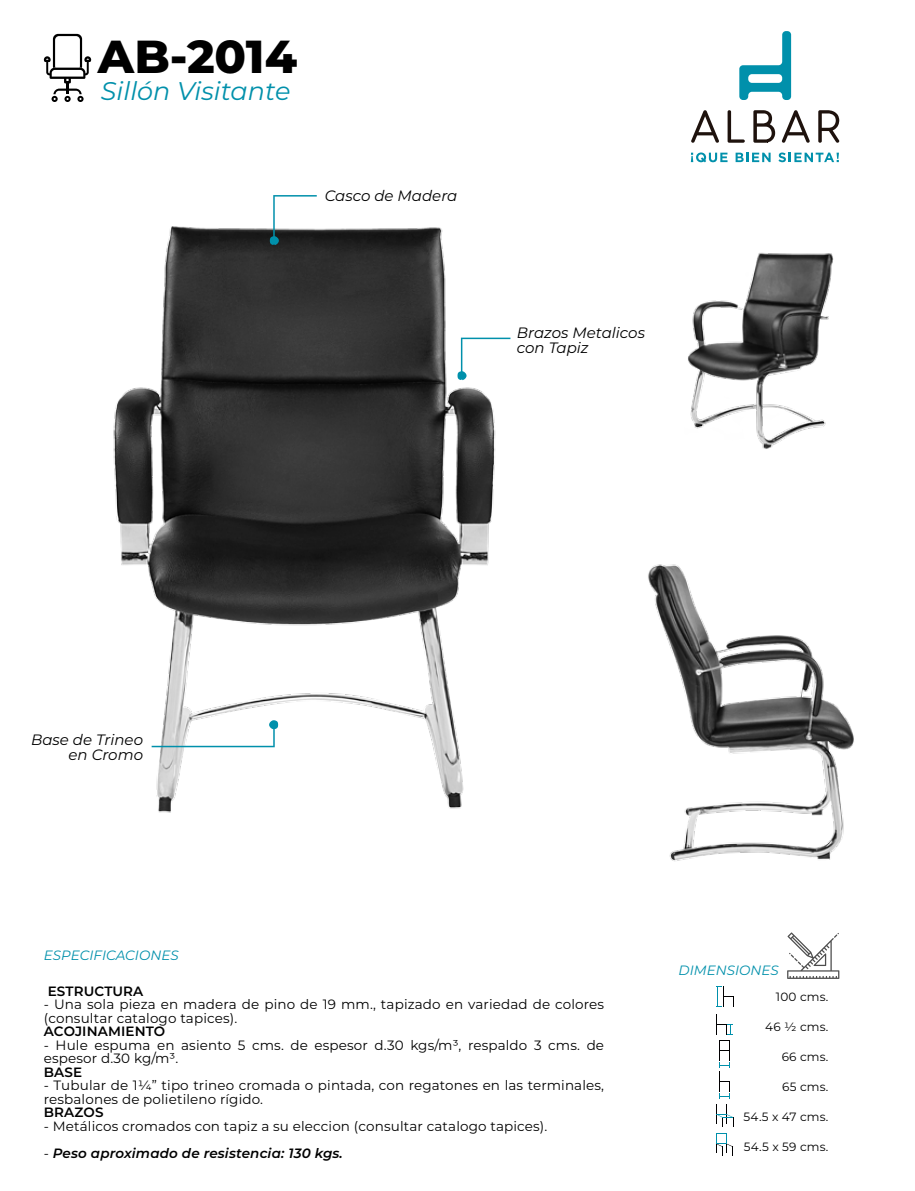
<style>
.page{position:relative;width:915px;height:1191px;background:#fff}
.page>*{position:absolute;margin:0;border:0;box-sizing:border-box;transform-origin:0 0}
.t1{font:800 46.2px "Montserrat";color:#000}
.t2{font:italic 25.5px "Montserrat";color:#0090ab}
.t3{font:italic 15px/15px "Montserrat";color:#000;text-align:right}
.t4{font:13.5px/13.5px "Montserrat";letter-spacing:.01em;color:#000}
.t5{font:italic 600 13.5px "Montserrat";letter-spacing:.01em;color:#000}
.t6{font:600 13.5px "Montserrat";letter-spacing:.01em;color:#000}
.t7{font:italic 13.5px "Montserrat";color:#0090ab}
.t8{font:12px "Montserrat";letter-spacing:.015em;color:#000}
.s1{font-weight:400;font-style:normal}
</style>
<div class="page">
<svg style="left:739px;top:31px;width:51px;height:69px"></svg>
<svg style="left:691px;top:110px;width:27px;height:33px"></svg>
<svg style="left:727px;top:110px;width:17px;height:33px"></svg>
<svg style="left:753px;top:110px;width:21px;height:33px"></svg>
<svg style="left:781px;top:110px;width:28px;height:33px"></svg>
<svg style="left:818px;top:110px;width:21px;height:33px"></svg>
<svg style="left:690px;top:152px;width:37px;height:10px"></svg>
<svg style="left:735px;top:153px;width:35px;height:9px"></svg>
<svg style="left:778px;top:152px;width:60px;height:10px"></svg>
<svg style="left:44px;top:34px;width:47px;height:68px"></svg>
<svg style="left:787px;top:932px;width:52px;height:47px"></svg>
<svg style="left:716px;top:986px;width:17px;height:21px"></svg>
<svg style="left:716px;top:1014px;width:16px;height:84px"></svg>
<svg style="left:716px;top:1104px;width:17px;height:23px"></svg>
<svg style="left:716px;top:1133px;width:17px;height:23px"></svg>
<img style="left:113px;top:226px;width:398px;height:587px">
<svg style="left:457px;top:337px;width:53px;height:43px"></svg>
<svg style="left:270px;top:195px;width:46px;height:50px"></svg>
<svg style="left:152px;top:720px;width:126px;height:27px"></svg>
<img style="left:688px;top:252px;width:146px;height:197px">
<img style="left:648px;top:564px;width:206px;height:297px">
<h1 class="t1" style="left:98px;top:23px;width:200px">AB-2014</h1>
<h2 class="t2" style="left:101px;top:74px;width:191px">Sillón Visitante</h2>
<p class="t3" style="left:324px;top:187px;width:134px">Casco de Madera</p>
<p class="t3" style="left:516px;top:324px;width:129px;text-align:left">Brazos Metalicos con Tapiz</p>
<p class="t3" style="left:31px;top:731px;width:113px">Base de Trineo en Cromo</p>
<p class="t7" style="left:44px;top:945px;width:136px">ESPECIFICACIONES</p>
<p class="t6" style="left:48px;top:981px;width:97px">ESTRUCTURA</p>
<p class="t4" style="left:44px;top:997px;width:561px">- Una sola pieza en madera de pino de 19 mm., tapizado en variedad de colores (consultar catalogo tapices).</p>
<p class="t6" style="left:44px;top:1022px;width:123px">ACOJINAMIENTO</p>
<p class="t4" style="left:44px;top:1038px;width:561px">- Hule espuma en asiento 5 cms. de espesor d.30 kgs/m³, respaldo 3 cms. de espesor d.30 kg/m³.</p>
<p class="t6" style="left:44px;top:1062px;width:40px">BASE</p>
<p class="t4" style="left:44px;top:1078px;width:561px">- Tubular de 1¼” tipo trineo cromada o pintada, con regatones en las terminales, resbalones de polietileno rígido.</p>
<p class="t6" style="left:44px;top:1103px;width:61px">BRAZOS</p>
<p class="t4" style="left:44px;top:1119px;width:504px">- Metálicos cromados con tapiz a su eleccion (consultar catalogo tapices).</p>
<p class="t5" style="left:44px;top:1143px;width:300px"><span class="s1">-</span> Peso aproximado de resistencia: 130 kgs.</p>
<p class="t7" style="left:678px;top:960px;width:102px">DIMENSIONES</p>
<p class="t8" style="left:775px;top:988px;width:54px">100 cms.</p>
<p class="t8" style="left:765px;top:1018px;width:65px">46 ½ cms.</p>
<p class="t8" style="left:781px;top:1048px;width:48px">66 cms.</p>
<p class="t8" style="left:782px;top:1078px;width:48px">65 cms.</p>
<p class="t8" style="left:743px;top:1108px;width:86px">54.5 x 47 cms.</p>
<p class="t8" style="left:743px;top:1138px;width:86px">54.5 x 59 cms.</p>
</div>
